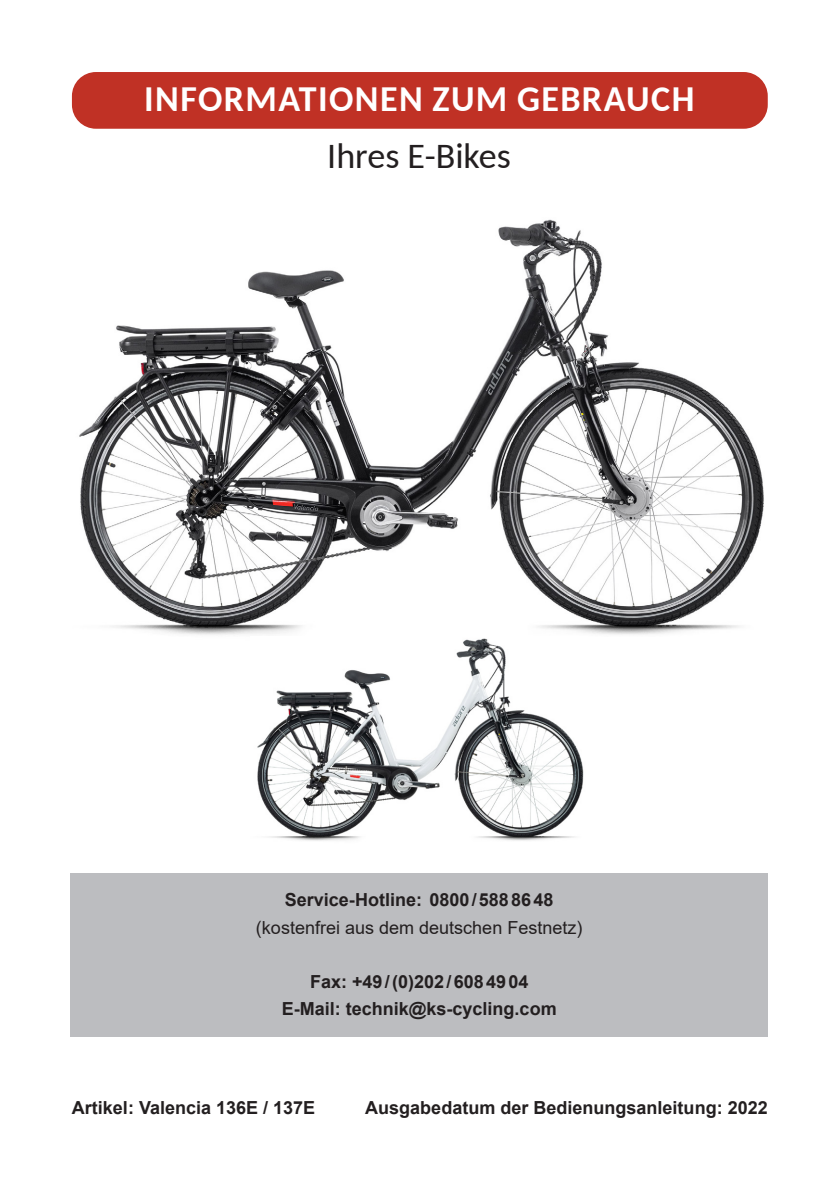
<style>
.page{position:relative;width:840px;height:1191px;background:#fff}
.page>*{position:absolute;margin:0;border:0;box-sizing:border-box;transform-origin:0 0}
.t1{font:700 36px "Carlito";letter-spacing:.04em;color:#fff}
.t2{font:36px "Carlito";color:#231f20}
.t3{font:700 18px "Arial";color:#231f20}
.t4{font:18px "Arial";color:#231f20}
</style>
<div class="page">
<div style="left:72px;top:72px;width:695px;height:57px;background:#c03125;border-radius:24px"></div>
<div style="left:71px;top:873px;width:696px;height:163px;background:#bcbdc0"></div>
<img style="left:79px;top:219px;width:685px;height:416px">
<img style="left:257px;top:638px;width:327px;height:203px">
<p class="t1" style="left:144px;top:74px;width:551px">INFORMATIONEN ZUM GEBRAUCH</p>
<p class="t2" style="left:327px;top:131px;width:185px">Ihres E-Bikes</p>
<p class="t3" style="left:285px;top:887px;width:270px">Service-Hotline: 0800/5888648</p>
<p class="t4" style="left:256px;top:914px;width:328px">(kostenfrei aus dem deutschen Festnetz)</p>
<p class="t3" style="left:310px;top:969px;width:220px">Fax: +49/(0)202/6084904</p>
<p class="t3" style="left:281px;top:996px;width:276px">E-Mail: technik@ks-cycling.com</p>
<p class="t3" style="left:72px;top:1094px;width:245px">Artikel: Valencia 136E / 137E</p>
<p class="t3" style="left:365px;top:1094px;width:404px">Ausgabedatum der Bedienungsanleitung: 2022</p>
</div>
